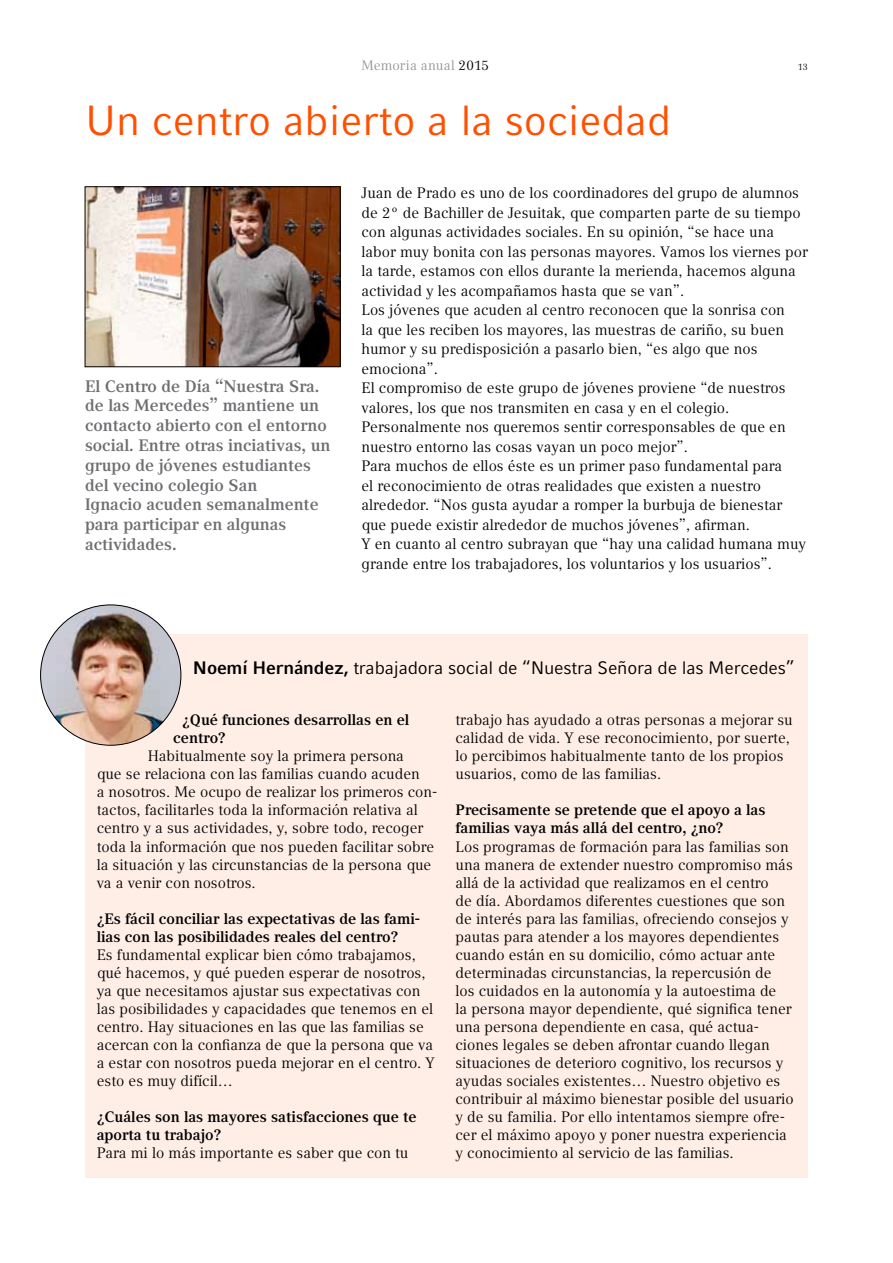
<style>
.page{position:relative;width:893px;height:1263px;background:#fff}
.page>*{position:absolute;margin:0;border:0;box-sizing:border-box;transform-origin:0 0}
.t1{font:42px "Compatil Fact LT";color:#ff5000}
.t2{font:18px "Compatil Fact LT";letter-spacing:-.01em;color:#000}
.t3{font:700 16.5px/19.8px "Compatil Text LT";color:#6d6e71}
.t4{font:15px/18px "Compatil Text LT";color:#000}
.t5{font:700 15px/18px "Compatil Text LT";color:#000}
.t6{font:13.5px "Compatil Text LT";letter-spacing:.015em;color:#939598}
.t7{font:9px "Compatil Text LT";color:#000}
.s1{color:#000}
.s2{font-weight:700}
</style>
<div class="page">
<div style="left:85px;top:634px;width:723px;height:544px;background:#ffeee6"></div>
<img style="left:87px;top:189px;width:251px;height:176px">
<div style="left:85px;top:187px;width:255px;height:180px;border:1px solid #000"></div>
<img style="left:41px;top:605px;width:140px;height:140px;border-radius:70px">
<p class="t6" style="left:361px;top:57px;width:129px">Memoria anual <span class="s1">2015</span></p>
<p class="t7" style="left:798px;top:61px;width:12px">13</p>
<h1 class="t1" style="left:85px;top:96px;width:588px">Un centro abierto a la sociedad</h1>
<p class="t3" style="left:85px;top:376px;width:247px">El Centro de Día “Nuestra Sra. de las Mercedes” mantiene un contacto abierto con el entorno social. Entre otras inciativas, un grupo de jóvenes estudiantes del vecino colegio San<br>Ignacio acuden semanalmente para participar en algunas actividades.</p>
<p class="t4" style="left:361px;top:183px;width:448px;line-height:19.5px">Juan de Prado es uno de los coordinadores del grupo de alumnos de 2º de Bachiller de Jesuitak, que comparten parte de su tiempo con algunas actividades sociales. En su opinión, “se hace una labor muy bonita con las personas mayores. Vamos los viernes por la tarde, estamos con ellos durante la merienda, hacemos alguna actividad y les acompañamos hasta que se van”.<br>Los jóvenes que acuden al centro reconocen que la sonrisa con<br>la que les reciben los mayores, las muestras de cariño, su buen humor y su predisposición a pasarlo bien, “es algo que nos emociona”.<br>El compromiso de este grupo de jóvenes proviene “de nuestros valores, los que nos transmiten en casa y en el colegio.<br>Personalmente nos queremos sentir corresponsables de que en nuestro entorno las cosas vayan un poco mejor”.<br>Para muchos de ellos éste es un primer paso fundamental para<br>el reconocimiento de otras realidades que existen a nuestro alrededor. “Nos gusta ayudar a romper la burbuja de bienestar que puede existir alrededor de muchos jóvenes”, afirman.<br>Y en cuanto al centro subrayan que “hay una calidad humana muy grande entre los trabajadores, los voluntarios y los usuarios”.</p>
<p class="t2" style="left:193px;top:657px;width:603px"><span class="s2">Noemí Hernández,</span> trabajadora social de “Nuestra Señora de las Mercedes”</p>
<p class="t5" style="left:173px;top:711px;width:238px;text-indent:9px">¿Qué funciones desarrollas en el centro?</p>
<p class="t4" style="left:97px;top:747px;width:342px;text-indent:51px">Habitualmente soy la primera persona<br>que se relaciona con las familias cuando acuden<br>a nosotros. Me ocupo de realizar los primeros con&shy;tactos, facilitarles toda la información relativa al centro y a sus actividades, y, sobre todo, recoger toda la información que nos pueden facilitar sobre la situación y las circunstancias de la persona que va a venir con nosotros.</p>
<p class="t5" style="left:97px;top:909px;width:325px">¿Es fácil conciliar las expectativas de las fami&shy;lias con las posibilidades reales del centro?</p>
<p class="t4" style="left:97px;top:945px;width:340px">Es fundamental explicar bien cómo trabajamos, qué hacemos, y qué pueden esperar de nosotros, ya que necesitamos ajustar sus expectativas con las posibilidades y capacidades que tenemos en el centro. Hay situaciones en las que las familias se acercan con la confianza de que la persona que va a estar con nosotros pueda mejorar en el centro. Y esto es muy difícil…</p>
<p class="t5" style="left:97px;top:1107px;width:321px">¿Cuáles son las mayores satisfacciones que te aporta tu trabajo?</p>
<p class="t4" style="left:97px;top:1143px;width:313px">Para mi lo más importante es saber que con tu</p>
<p class="t4" style="left:455px;top:711px;width:339px">trabajo has ayudado a otras personas a mejorar su calidad de vida. Y ese reconocimiento, por suerte, lo percibimos habitualmente tanto de los propios usuarios, como de las familias.</p>
<p class="t5" style="left:455px;top:801px;width:312px">Precisamente se pretende que el apoyo a las familias vaya más allá del centro, ¿no?</p>
<p class="t4" style="left:455px;top:837px;width:340px">Los programas de formación para las familias son una manera de extender nuestro compromiso más allá de la actividad que realizamos en el centro<br>de día. Abordamos diferentes cuestiones que son de interés para las familias, ofreciendo consejos y pautas para atender a los mayores dependientes cuando están en su domicilio, cómo actuar ante determinadas circunstancias, la repercusión de los cuidados en la autonomía y la autoestima de<br>la persona mayor dependiente, qué significa tener una persona dependiente en casa, qué actua&shy;ciones legales se deben afrontar cuando llegan situaciones de deterioro cognitivo, los recursos y ayudas sociales existentes… Nuestro objetivo es contribuir al máximo bienestar posible del usuario y de su familia. Por ello intentamos siempre ofre&shy;cer el máximo apoyo y poner nuestra experiencia y conocimiento al servicio de las familias.</p>
</div>
